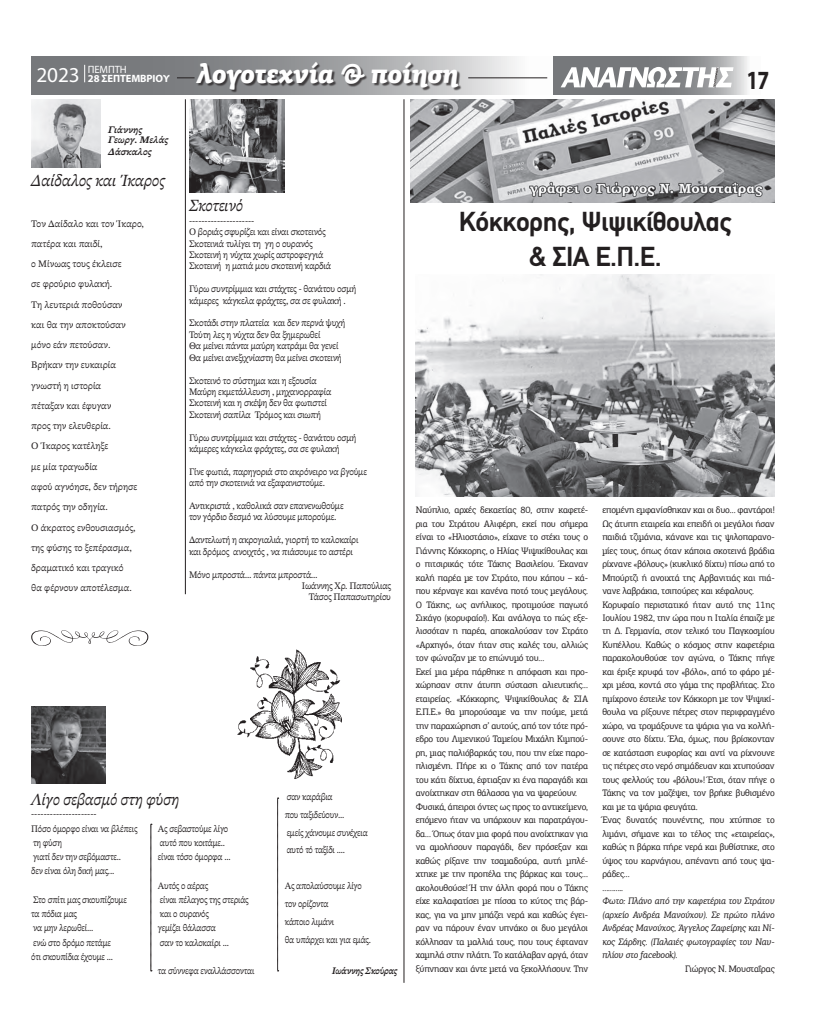
<style>
.page{position:relative;width:823px;height:1035px;background:#fff}
.page>*{position:absolute;margin:0;border:0;box-sizing:border-box;transform-origin:0 0}
.t1{font:700 27.7px/34.4px "PF Din Text";letter-spacing:-.02em;color:#231f20;text-align:center}
.t2{font:italic 900 26.7px "PF Agora Slab Pro";letter-spacing:-.02em;color:#fff;scale:.92 1}
.t3{font:700 26.3px "Myriad Pro";color:#231f20;scale:.81 1}
.t4{font:italic 17px "STIX Two Text";color:#231f20;scale:.91 1}
.t5{font:italic 17px "STIX Two Text";color:#231f20;scale:.94 1}
.t6{font:700 10.6px/9.4px "Myriad Pro";letter-spacing:-.01em;color:#fff}
.t7{font:10.5px "STIX Two Text";color:#231f20;scale:.94 1}
.t8{font:10px/11.4px "STIX Two Text";letter-spacing:-.02em;color:#231f20;scale:.95 1}
.t9{font:10px/14.2px "STIX Two Text";letter-spacing:-.02em;color:#231f20;scale:.91 1}
.t10{font:10px/20.3px "STIX Two Text";color:#231f20}
.t11{font:italic 700 10px/10px "STIX Two Text";letter-spacing:-.005em;color:#231f20}
.t12{font:italic 700 10px "STIX Two Text";letter-spacing:-.005em;color:#231f20;scale:.91 1}
.t13{font:9.4px/13.5px "PF Agora Slab Pro";letter-spacing:-.02em;color:#231f20}
.t14{font:italic 9.4px/13.5px "PF Agora Slab Pro";letter-spacing:-.02em;color:#231f20;text-align:justify}
.s1{font-weight:400}
.s2{font-weight:400;font-size:21.3px}
</style>
<div class="page">
<svg style="left:556px;top:57px;width:192px;height:38px;background:#909294"></svg>
<svg style="left:31px;top:57px;width:525px;height:38px;background:#9fa1a3"></svg>
<svg style="left:560px;top:67px;width:173px;height:20px"></svg>
<svg style="left:84px;top:65px;width:1px;height:17px"></svg>
<hr style="left:468px;top:78px;width:79px;height:1px;background:#231f20">
<svg style="left:177px;top:78px;width:17px;height:1px"></svg>
<div style="left:197px;top:62px;width:264px;height:31px;background:#231f20;opacity:.75"></div>
<hr style="left:185px;top:99px;width:1px;height:495px;background:#231f20">
<hr style="left:403px;top:99px;width:1px;height:883px;background:#231f20">
<img style="left:31px;top:99px;width:69px;height:68px">
<svg style="left:31px;top:630px;width:117px;height:16px"></svg>
<img style="left:189px;top:99px;width:95px;height:94px">
<img style="left:415px;top:274px;width:359px;height:223px">
<img style="left:410px;top:99px;width:364px;height:104px">
<svg style="left:150px;top:824px;width:2px;height:147px"></svg>
<svg style="left:277px;top:798px;width:1px;height:173px"></svg>
<img style="left:31px;top:706px;width:74px;height:77px">
<img style="left:237px;top:649px;width:105px;height:130px">
<p class="t6" style="left:37px;top:64px;width:134px;text-indent:51px"><span class="s1">ΠΕΜΠΤΗ<br></span><span class="s2">2023</span> 28 ΣΕΠΤΕΜΒΡΙΟΥ</p>
<h2 class="t2" style="left:196px;top:56px;width:286px">λογοτεχνία &amp; ποίηση</h2>
<h3 class="t3" style="left:746px;top:63px;width:29px">17</h3>
<p class="t11" style="left:108px;top:125px;width:61px">Γιάννης<br>Γεωργ. Μελάς</p>
<p class="t11" style="left:108px;top:147px;width:45px">Δάσκαλος</p>
<h3 class="t5" style="left:31px;top:168px;width:144px">Δαίδαλος και Ίκαρος</h3>
<p class="t10" style="left:31px;top:213px;width:114px">Τον Δαίδαλο και τον Ίκαρο, πατέρα και παιδί,<br>ο Μίνωας τους έκλεισε<br>σε φρούριο φυλακή.<br>Τη λευτεριά ποθούσαν<br>και θα την αποκτούσαν μόνο εάν πετούσαν.<br>Βρήκαν την ευκαιρία γνωστή η ιστορία<br>πέταξαν και έφυγαν<br>προς την ελευθερία.<br>Ο Ίκαρος κατέληξε<br>με μία τραγωδία<br>αφού αγνόησε, δεν τήρησε πατρός την οδηγία.<br>Ο άκρατος ενθουσιασμός, της φύσης το ξεπέρασμα, δραματικό και τραγικό<br>θα φέρνουν αποτέλεσμα.</p>
<h3 class="t4" style="left:189px;top:193px;width:61px">Σκοτεινό</h3>
<p class="t7" style="left:189px;top:213px;width:71px">---------------------</p>
<p class="t8" style="left:189px;top:226px;width:151px">Ο βοριάς σφυρίζει και είναι σκοτεινός Σκοτεινιά τυλίγει τη γη ο ουρανός Σκοτεινή η νύχτα χωρίς αστροφεγγιά Σκοτεινή η ματιά μου σκοτεινή καρδιά</p>
<p class="t8" style="left:189px;top:283px;width:177px">Γύρω συντρίμμια και στάχτες - θανάτου οσμή κάμερες κάγκελα φράχτες, σα σε φυλακή .</p>
<p class="t8" style="left:189px;top:317px;width:166px">Σκοτάδι στην πλατεία και δεν περνά ψυχή Τούτη λες η νύχτα δεν θα ξημερωθεί<br>Θα μείνει πάντα μαύρη κατράμι θα γενεί Θα μείνει ανεξιχνίαστη θα μείνει σκοτεινή</p>
<p class="t8" style="left:189px;top:374px;width:151px">Σκοτεινό το σύστημα και η εξουσία Μαύρη εκμετάλλευση , μηχανορραφία Σκοτεινή και η σκέψη δεν θα φωτιστεί Σκοτεινή σαπίλα Τρόμος και σιωπή</p>
<p class="t8" style="left:189px;top:431px;width:177px">Γύρω συντρίμμια και στάχτες - θανάτου οσμή κάμερες κάγκελα φράχτες, σα σε φυλακή</p>
<p class="t8" style="left:189px;top:466px;width:189px">Γίνε φωτιά, παρηγοριά στο ακρόνειρο να βγούμε από την σκοτεινιά να εξαφανιστούμε.</p>
<p class="t8" style="left:189px;top:500px;width:164px">Αντικριστά , καθολικά σαν επανενωθούμε τον γόρδιο δεσμό να λύσουμε μπορούμε.</p>
<p class="t8" style="left:189px;top:534px;width:180px">Δαντελωτή η ακρογιαλιά, γιορτή το καλοκαίρι και δρόμος ανοιχτός , να πιάσουμε το αστέρι</p>
<p class="t8" style="left:189px;top:568px;width:137px">Μόνο μπροστά… πάντα μπροστά…</p>
<p class="t8" style="left:302px;top:580px;width:95px">Ιωάννης Χρ. Παπούλιας</p>
<p class="t8" style="left:308px;top:591px;width:88px">Τάσος Παπασωτηρίου</p>
<h3 class="t4" style="left:31px;top:787px;width:164px">Λίγο σεβασμό στη φύση</h3>
<p class="t7" style="left:31px;top:806px;width:71px">---------------------</p>
<p class="t9" style="left:31px;top:821px;width:118px">Πόσο όμορφο είναι να βλέπεις τη φύση<br>γιατί δεν την σεβόμαστε..<br>δεν είναι όλη δική μας...</p>
<p class="t9" style="left:31px;top:892px;width:107px">Στο σπίτι μας σκουπίζουμε τα πόδια μας<br>να μην λερωθεί...<br>ενώ στο δρόμο πετάμε<br>ότι σκουπίδια έχουμε ...</p>
<p class="t9" style="left:158px;top:821px;width:81px">Ας σεβαστούμε λίγο αυτό που κοιτάμε.. είναι τόσο όμορφα ...</p>
<p class="t9" style="left:158px;top:878px;width:101px">Αυτός ο αέρας<br>είναι πέλαγος της στεριάς και ο ουρανός<br>γεμίζει θάλασσα<br>σαν το καλοκαίρι ...</p>
<p class="t9" style="left:158px;top:963px;width:107px">τα σύννεφα εναλλάσσονται</p>
<p class="t9" style="left:284px;top:787px;width:93px;line-height:17.8px">σαν καράβια<br>που ταξιδεύουν...<br>εμείς χάνουμε συνέχεια αυτό τό ταξίδι ....</p>
<p class="t9" style="left:284px;top:877px;width:96px;line-height:17.8px">Ας απολαύσουμε λίγο τον ορίζοντα<br>κάποιο λιμάνι<br>θα υπάρχει και για εμάς.</p>
<p class="t12" style="left:332px;top:964px;width:73px">Ιωάννης Σκούρας</p>
<h1 class="t1" style="left:458px;top:204px;width:274px">Κόκκορης, Ψιψικίθουλας &amp; ΣΙΑ Ε.Π.Ε.</h1>
<p class="t13" style="left:415px;top:503px;width:174px">Ναύπλιο, αρχές δεκαετίας 80, στην καφετέ&shy;ρια του Στράτου Αλιφέρη, εκεί που σήμερα είναι το «Ηλιοστάσιο», είχανε το στέκι τους ο Γιάννης Κόκκορης, ο Ηλίας Ψιψικίθουλας και ο πιτσιρικάς τότε Τάκης Βασιλείου. Έκαναν καλή παρέα με τον Στράτο, που κάπου – κά&shy;που κέρναγε και κανένα ποτό τους μεγάλους.<br>Ο Τάκης, ως ανήλικος, προτιμούσε παγωτό Σικάγο (κορυφαίο!). Και ανάλογα το πώς εξε&shy;λισσόταν η παρέα, αποκαλούσαν τον Στράτο «Αρχηγό», όταν ήταν στις καλές του, αλλιώς τον φώναζαν με το επώνυμό του…<br>Εκεί μια μέρα πάρθηκε η απόφαση και προ&shy;χώρησαν στην άτυπη σύσταση αλιευτικής… εταιρείας. «Κόκκορης, Ψιψικίθουλας &amp; ΣΙΑ Ε.Π.Ε.» θα μπορούσαμε να την πούμε, μετά την παραχώρηση σ’ αυτούς, από τον τότε πρό&shy;εδρο του Λιμενικού Ταμείου Μιχάλη Κιμπού&shy;ρη, μιας παλιόβαρκάς του, που την είχε παρο&shy;πλισμένη. Πήρε κι ο Τάκης από τον πατέρα του κάτι δίχτυα, έφτιαξαν κι ένα παραγάδι και ανοίχτηκαν στη θάλασσα για να ψαρεύουν.<br>Φυσικά, άπειροι όντες ως προς το αντικείμενο, επόμενο ήταν να υπάρχουν και παρατράγου&shy;δα… Όπως όταν μια φορά που ανοίχτηκαν για να αμολήσουν παραγάδι, δεν πρόσεξαν και καθώς ρίξανε την τσαμαδούρα, αυτή μπλέ&shy;χτηκε με την προπέλα της βάρκας και τους… ακολουθούσε! Ή την άλλη φορά που ο Τάκης είχε καλαφατίσει με πίσσα το κύτος της βάρ&shy;κας, για να μην μπάζει νερά και καθώς έγει&shy;ραν να πάρουν έναν υπνάκο οι δυο μεγάλοι κόλλησαν τα μαλλιά τους, που τους έφταναν χαμηλά στην πλάτη. Το κατάλαβαν αργά, όταν ξύπνησαν και άντε μετά να ξεκολλήσουν. Την</p>
<p class="t13" style="left:602px;top:503px;width:174px">επομένη εμφανίσθηκαν και οι δυο… φαντάροι!<br>Ως άτυπη εταιρεία και επειδή οι μεγάλοι ήσαν παιδιά τζιμάνια, κάνανε και τις ψιλοπαρανο&shy;μίες τους, όπως όταν κάποια σκοτεινά βράδια ρίχνανε «βόλους» (κυκλικό δίχτυ) πίσω από το Μπούρτζι ή ανοιχτά της Αρβανιτιάς και πιά&shy;νανε λαβράκια, τσιπούρες και κέφαλους.<br>Κορυφαίο περιστατικό ήταν αυτό της 11ης Ιουλίου 1982, την ώρα που η Ιταλία έπαιζε με τη Δ. Γερμανία, στον τελικό του Παγκοσμίου Κυπέλλου. Καθώς ο κόσμος στην καφετέρια παρακολουθούσε τον αγώνα, ο Τάκης πήγε και έριξε κρυφά τον «βόλο», από το φάρο μέ&shy;χρι μέσα, κοντά στο γάμα της προβλήτας. Στο ημίχρονο έστειλε τον Κόκκορη με τον Ψιψικί&shy;θουλα να ρίξουνε πέτρες στον περιφραγμένο χώρο, να τρομάξουνε τα ψάρια για να κολλή&shy;σουνε στο δίχτυ. Έλα, όμως, που βρίσκονταν σε κατάσταση ευφορίας και αντί να ρίχνουνε τις πέτρες στο νερό σημάδευαν και χτυπούσαν τους φελλούς του «βόλου»! Έτσι, όταν πήγε ο Τάκης να τον μαζέψει, τον βρήκε βυθισμένο και με τα ψάρια φευγάτα.<br>Ένας δυνατός πουνέντης, που χτύπησε το λιμάνι, σήμανε και το τέλος της «εταιρείας», καθώς η βάρκα πήρε νερά και βυθίστηκε, στο ύψος του καρνάγιου, απέναντι από τους ψα&shy;ράδες…<br>………..</p>
<p class="t14" style="left:602px;top:894px;width:174px">Φωτο: Πλάνο από την καφετέρια του Στράτου (αρχείο Ανδρέα Μανούχου). Σε πρώτο πλάνο Ανδρέας Μανούχος, Άγγελος Ζαφείρης και Νί&shy;κος Σάρδης. (Παλαιές φωτογραφίες του Ναυ&shy;πλίου στο facebook).</p>
<p class="t13" style="left:684px;top:962px;width:91px">Γιώργος Ν. Μουσταΐρας</p>
</div>
